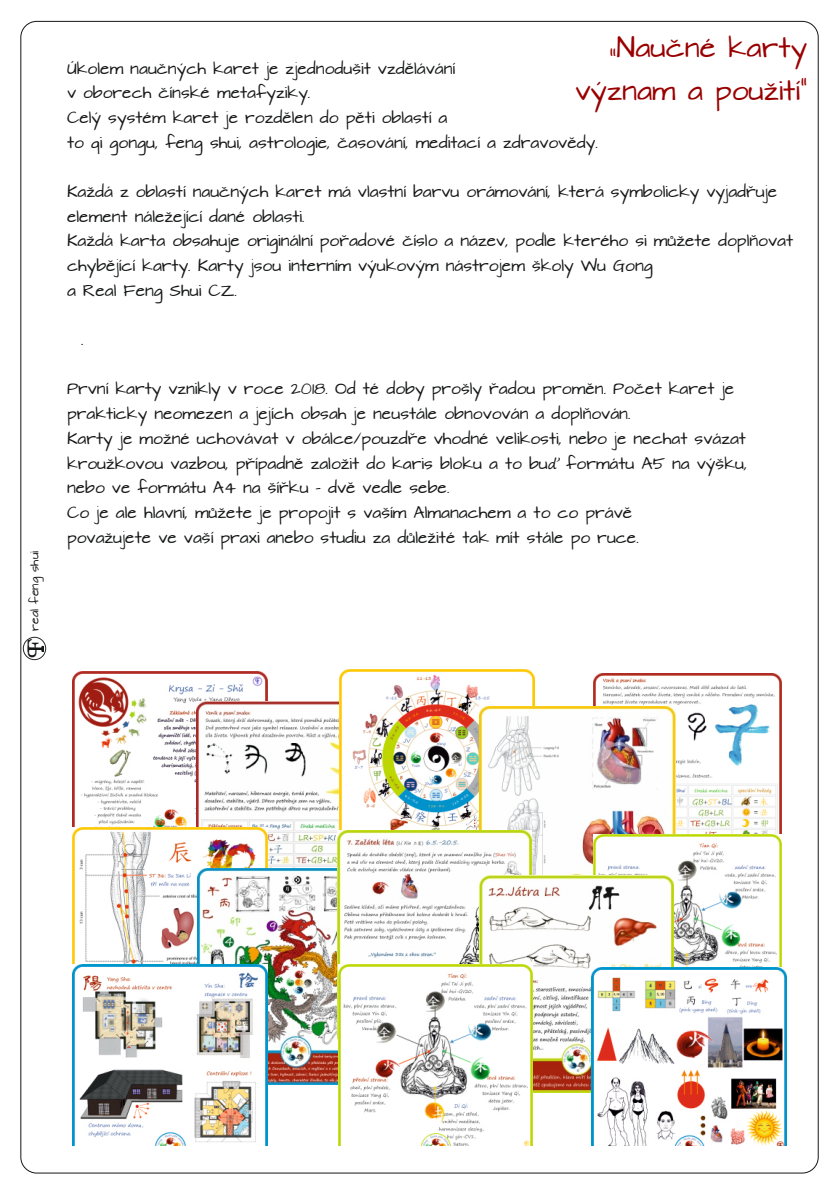
<style>
.page{position:relative;width:840px;height:1191px;background:#fff}
.page>*{position:absolute;margin:0;border:0;box-sizing:border-box;transform-origin:0 0}
.t1{font:24px/42.2px "Architects Daughter";color:#900;text-align:right}
.t2{font:14px/24.6px "Architects Daughter";color:#151616}
.t3{font:10px "Architects Daughter";color:#151616}
.s1{font-family:"Bookman Old Style";font-size:22px}
.s2{font-family:"Segoe Print"}
</style>
<div class="page">
<img style="left:593px;top:673px;width:188px;height:161px">
<img style="left:72px;top:672px;width:195px;height:155px">
<img style="left:196px;top:701px;width:143px;height:167px">
<img style="left:339px;top:669px;width:195px;height:161px">
<img style="left:479px;top:706px;width:196px;height:169px">
<img style="left:72px;top:827px;width:195px;height:137px">
<img style="left:197px;top:868px;width:142px;height:217px">
<img style="left:337px;top:830px;width:194px;height:216px">
<img style="left:72px;top:964px;width:195px;height:182px">
<img style="left:592px;top:834px;width:189px;height:133px">
<img style="left:479px;top:875px;width:194px;height:217px">
<img style="left:339px;top:964px;width:193px;height:182px">
<img style="left:591px;top:967px;width:195px;height:179px">
<div style="left:23px;top:636px;width:23px;height:24px;border:1px solid #282827;border-radius:50%"></div>
<svg style="left:28px;top:646px;width:15px;height:12px"></svg>
<p class="t3" style="left:29px;top:653px;width:103px;rotate:-90deg"><span class="s1">F</span> real feng shui</p>
<h1 class="t1" style="left:574px;top:30px;width:233px">„Naučné karty význam a použití”</h1>
<p class="t2" style="left:67px;top:58px;width:532px">Úkolem naučných karet je zjednodušit vzdělávání<br>v oborech čínské metafyziky.<br>Celý systém karet je rozdělen do pěti oblastí a<br>to qi gongu, feng shui, astrologie, časování, meditací a zdravovědy.</p>
<p class="t2" style="left:67px;top:181px;width:727px">Každá z oblastí naučných karet má vlastní barvu orámování, která symbolicky vyjadřuje element náležející dané oblasti.<br>Každá karta obsahuje originální pořadové číslo a název, podle kterého si můžete doplňovat chybějící karty. Karty jsou interním výukovým nástrojem školy Wu Gong<br>a Real Feng Shui CZ.</p>
<p class="t2" style="left:81px;top:329px;width:4px">.</p>
<p class="t2" style="left:67px;top:378px;width:681px">První karty vznikly v roce 2018. Od té doby prošly řadou proměn. Počet karet je prakticky neomezen a jejích obsah je neustále obnovován a doplňován.<br>Karty je možné uchovávat v obálce/pouzdře vhodné velikosti, nebo je nechat svázat kroužkovou vazbou, případně založit do karis bloku a to bu<span class="s2">ď</span> formátu A5 na výšku, nebo ve formátu A4 na šířku - dvě vedle sebe.<br>Co je ale hlavní, můžete je propojit s vaším Almanachem a to co právě<br>považujete ve vaší praxi anebo studiu za důležité tak mít stále po ruce.</p>
</div>
